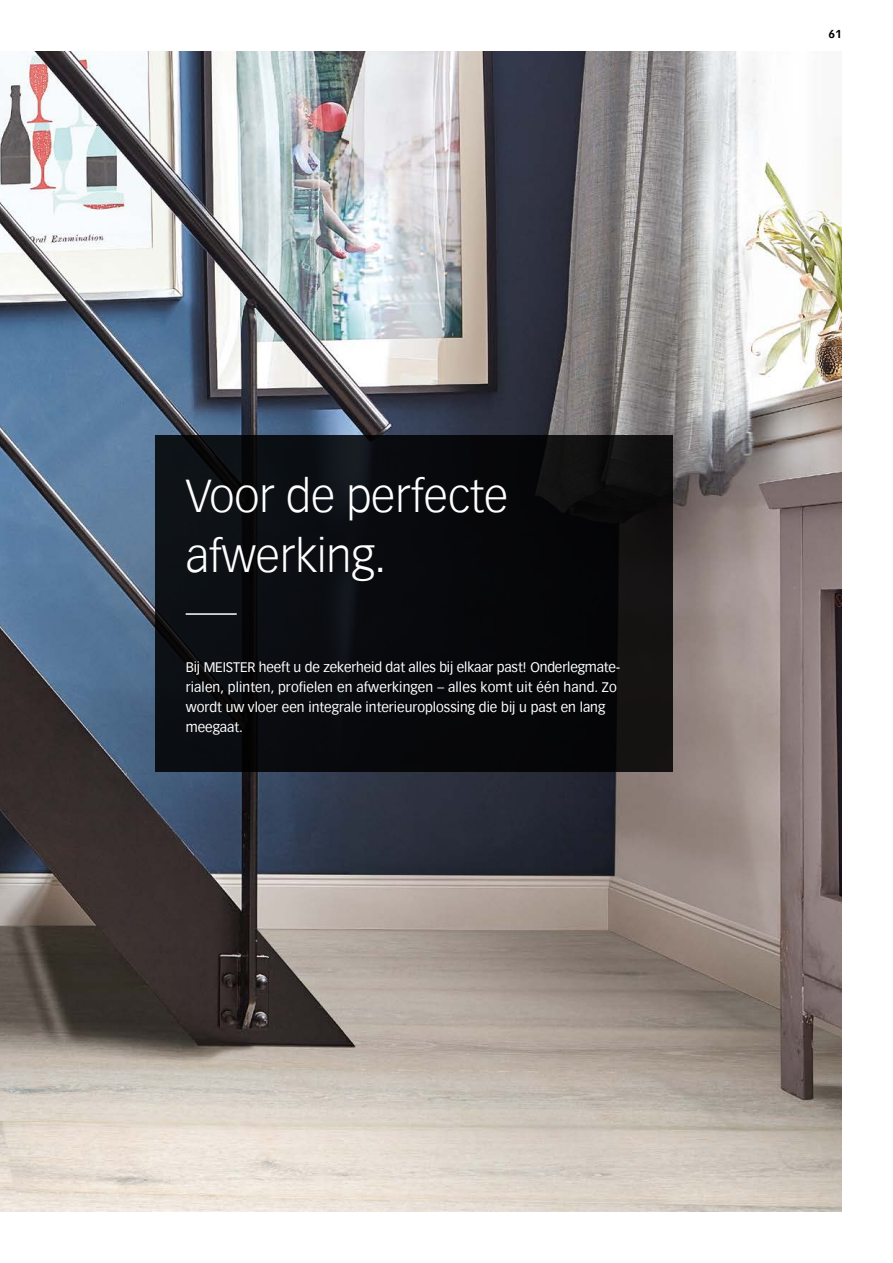
<style>
.page{position:relative;width:893px;height:1263px;background:#fff}
.page>*{position:absolute;margin:0;border:0;box-sizing:border-box;transform-origin:0 0}
.t1{font:300 45px/60.2px "Vectora Meister Werke";letter-spacing:-.005em;color:#fff}
.t2{font:13.5px/20px "Vectora Meister Werke";color:#fff}
.t3{font:700 11.25px "Vectora Meister Werke";color:#000}
</style>
<div class="page">
<img style="left:0;top:51px;width:842px;height:1161px">
<div style="left:155px;top:435px;width:518px;height:337px;background:linear-gradient(to right,#090e13,#0b0a0a)"></div>
<hr style="left:186px;top:613px;width:51px;height:2px;background:#fff">
<h1 class="t1" style="left:186px;top:466px;width:324px">Voor de perfecte afwerking.</h1>
<p class="t2" style="left:186px;top:657px;width:436px">Bij MEISTER heeft u de zekerheid dat alles bij elkaar past! Onderlegmate&shy;rialen, plinten, profielen en afwerkingen – alles komt uit één hand. Zo wordt uw vloer een integrale interieuroplossing die bij u past en lang meegaat.</p>
<p class="t3" style="left:829px;top:27px;width:15px">61</p>
</div>
